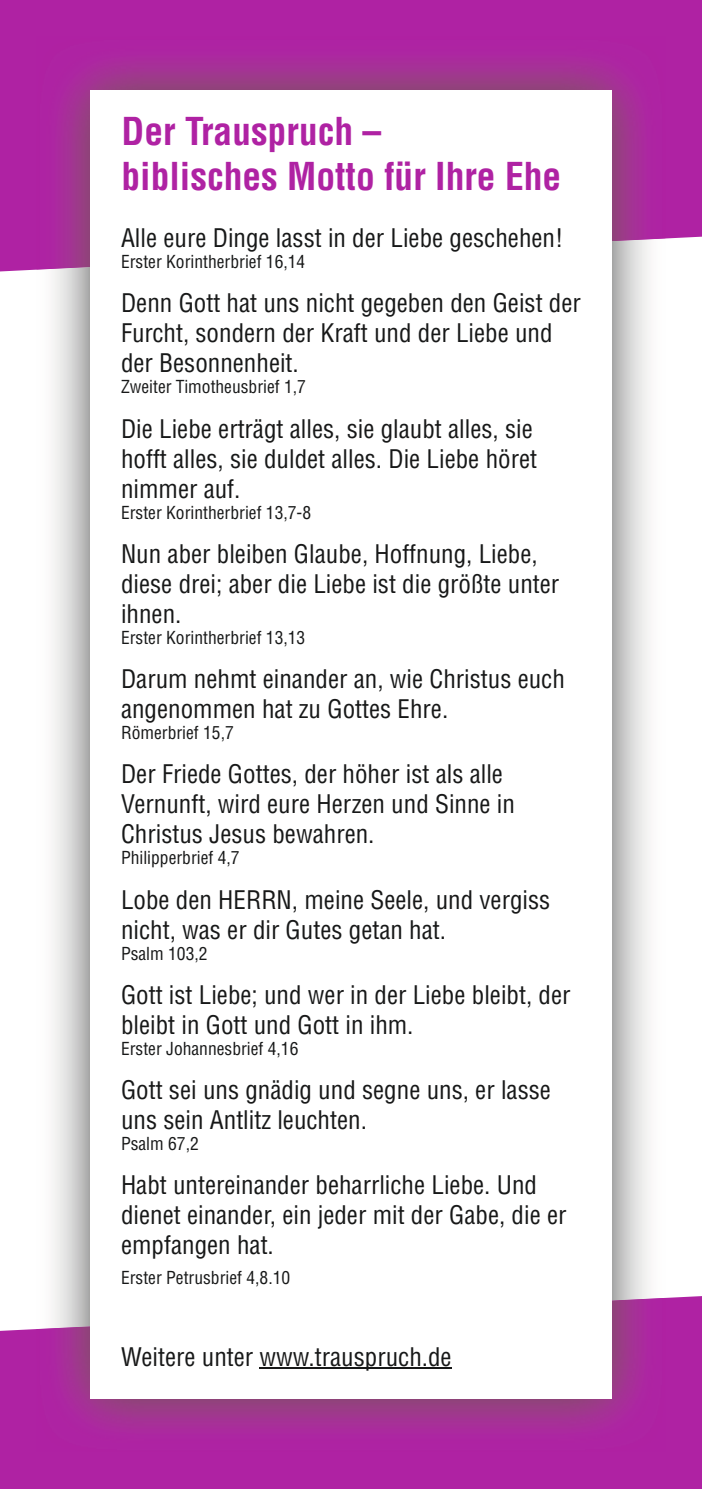
<style>
.page{position:relative;width:702px;height:1489px;background:#fff}
.page>*{position:absolute;margin:0;border:0;box-sizing:border-box;transform-origin:0 0}
.t1{font:700 condensed 37.5px/45px "Helvetica LT Std";color:#af22a3}
.t2{font:condensed 25px/30px "Helvetica LT Std";color:#171818}
.t3{font:condensed 17.5px "Helvetica LT Std";color:#171818}
</style>
<div class="page">
<div style="left:0;top:1296px;width:702px;height:192px;background:#af22a3"></div>
<div style="left:0;top:0;width:702px;height:271px;background:#af22a3"></div>
<img style="left:36px;top:1297px;width:629px;height:154px">
<img style="left:36px;top:36px;width:629px;height:234px">
<div style="left:90px;top:90px;width:522px;height:1308px;background:#fff"></div>
<hr style="left:259px;top:1367px;width:192px;height:1px;background:#171818">
<h1 class="t1" style="left:121px;top:109px;width:441px">Der Trauspruch –<br>biblisches Motto für Ihre Ehe</h1>
<p class="t2" style="left:121px;top:223px;width:444px">Alle eure Dinge lasst in der Liebe geschehen!</p>
<p class="t3" style="left:121px;top:251px;width:186px">Erster Korintherbrief 16,14</p>
<p class="t2" style="left:121px;top:288px;width:461px">Denn Gott hat uns nicht gegeben den Geist der<br>Furcht, sondern der Kraft und der Liebe und der Besonnenheit.</p>
<p class="t3" style="left:121px;top:376px;width:186px">Zweiter Timotheusbrief 1,7</p>
<p class="t2" style="left:121px;top:413px;width:417px">Die Liebe erträgt alles, sie glaubt alles, sie hofft alles, sie duldet alles. Die Liebe höret nimmer auf.</p>
<p class="t3" style="left:121px;top:501px;width:192px">Erster Korintherbrief 13,7-8</p>
<p class="t2" style="left:121px;top:538px;width:440px">Nun aber bleiben Glaube, Hoffnung, Liebe, diese drei; aber die Liebe ist die größte unter ihnen.</p>
<p class="t3" style="left:121px;top:626px;width:186px">Erster Korintherbrief 13,13</p>
<p class="t2" style="left:121px;top:664px;width:445px">Darum nehmt einander an, wie Christus euch angenommen hat zu Gottes Ehre.</p>
<p class="t3" style="left:121px;top:721px;width:114px">Römerbrief 15,7</p>
<p class="t2" style="left:121px;top:759px;width:395px">Der Friede Gottes, der höher ist als alle<br>Vernunft, wird eure Herzen und Sinne in<br>Christus Jesus bewahren.</p>
<p class="t3" style="left:121px;top:847px;width:120px">Philipperbrief 4,7</p>
<p class="t2" style="left:121px;top:884px;width:431px">Lobe den HERRN, meine Seele, und vergiss nicht, was er dir Gutes getan hat.</p>
<p class="t3" style="left:121px;top:942px;width:88px">Psalm 103,2</p>
<p class="t2" style="left:121px;top:979px;width:451px">Gott ist Liebe; und wer in der Liebe bleibt, der bleibt in Gott und Gott in ihm.</p>
<p class="t3" style="left:121px;top:1037px;width:179px">Erster Johannesbrief 4,16</p>
<p class="t2" style="left:121px;top:1074px;width:431px">Gott sei uns gnädig und segne uns, er lasse uns sein Antlitz leuchten.</p>
<p class="t3" style="left:121px;top:1132px;width:79px">Psalm 67,2</p>
<p class="t2" style="left:121px;top:1169px;width:447px">Habt untereinander beharrliche Liebe. Und dienet einander, ein jeder mit der Gabe, die er empfangen hat.</p>
<p class="t3" style="left:121px;top:1266px;width:171px">Erster Petrusbrief 4,8.10</p>
<p class="t2" style="left:121px;top:1341px;width:332px">Weitere unter www.trauspruch.de</p>
</div>
